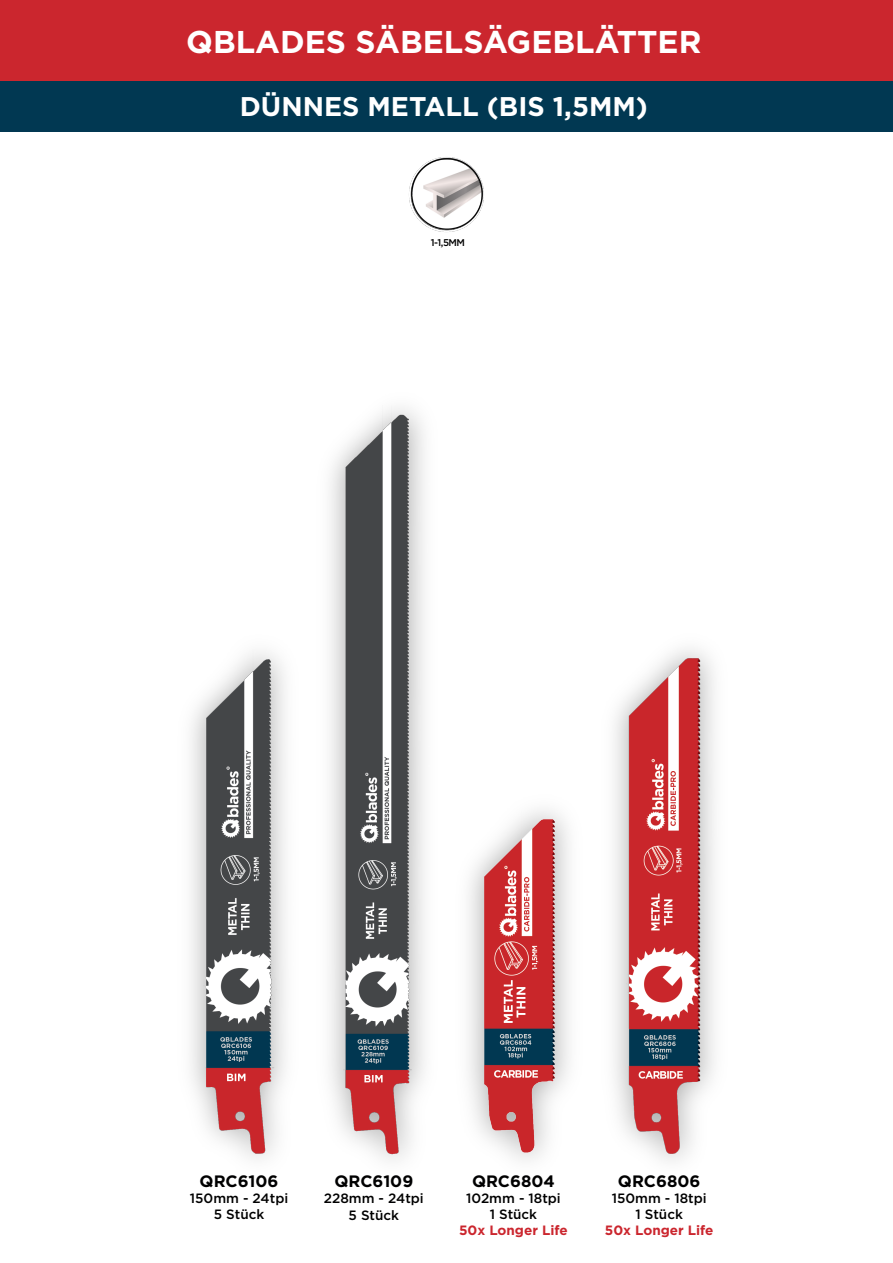
<style>
.page{position:relative;width:893px;height:1263px;background:#fff}
.page>*{position:absolute;margin:0;border:0;box-sizing:border-box;transform-origin:0 0}
.t1{font:700 31.5px "Gotham";color:#fff}
.t2{font:700 27px "Gotham";color:#fff}
.t3{font:700 16.5px "Gotham";color:#000001}
.t4{font:500 13.5px/16.2px "Gotham";color:#000001;text-align:center}
.t5{font:700 13.5px "Gotham";color:#cb262e}
.t6{font:500 9.75px "Gotham";color:#000001}
</style>
<div class="page">
<div style="left:0;top:0;width:893px;height:81px;background:#cb262e"></div>
<div style="left:0;top:81px;width:893px;height:50px;background:#013852"></div>
<img style="left:198px;top:649px;width:81px;height:509px">
<img style="left:337px;top:406px;width:83px;height:753px">
<img style="left:476px;top:811px;width:90px;height:347px">
<img style="left:623px;top:648px;width:83px;height:511px">
<img style="left:409px;top:157px;width:75px;height:75px">
<h1 class="t1" style="left:186px;top:21px;width:517px">QBLADES SÄBELSÄGEBLÄTTER</h1>
<h2 class="t2" style="left:240px;top:89px;width:410px">DÜNNES METALL (BIS 1,5MM)</h2>
<p class="t6" style="left:431px;top:236px;width:36px">1-1,5MM</p>
<p class="t3" style="left:200px;top:1170px;width:80px">QRC6106</p>
<p class="t4" style="left:190px;top:1190px;width:100px">150mm - 24tpi<br>5 Stück</p>
<p class="t3" style="left:334px;top:1170px;width:80px">QRC6109</p>
<p class="t4" style="left:324px;top:1190px;width:101px">228mm - 24tpi<br>5 Stück</p>
<p class="t3" style="left:472px;top:1170px;width:84px">QRC6804</p>
<p class="t4" style="left:466px;top:1190px;width:96px">102mm - 18tpi<br>1 Stück</p>
<p class="t5" style="left:459px;top:1222px;width:110px">50x Longer Life</p>
<p class="t3" style="left:618px;top:1170px;width:84px">QRC6806</p>
<p class="t4" style="left:612px;top:1190px;width:97px">150mm - 18tpi<br>1 Stück</p>
<p class="t5" style="left:605px;top:1222px;width:110px">50x Longer Life</p>
</div>
